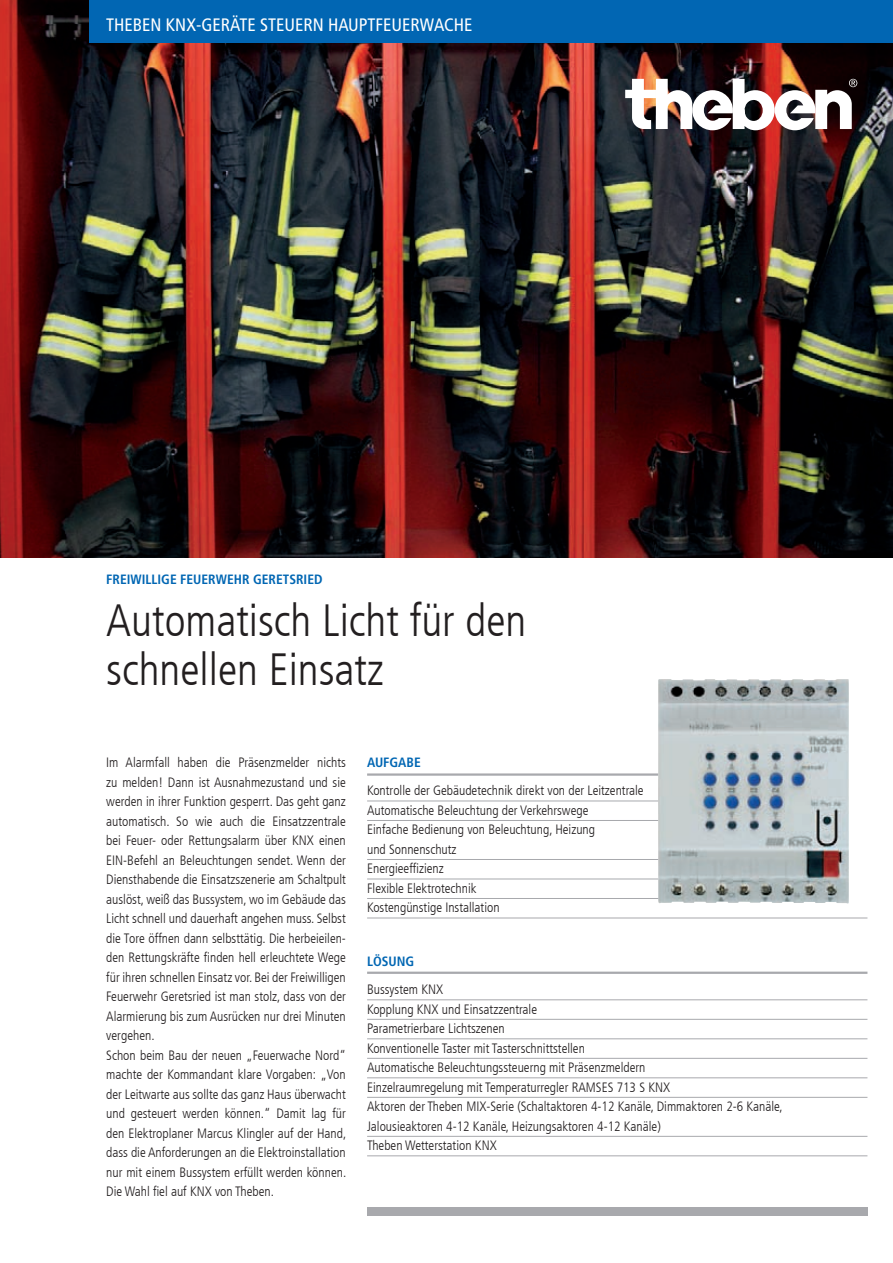
<style>
.page{position:relative;width:893px;height:1263px;background:#fff}
.page>*{position:absolute;margin:0;border:0;box-sizing:border-box;transform-origin:0 0}
.t1{font:300 condensed 45px/49.5px "Frutiger LT Com";color:#231f20}
.t2{font:condensed 18px "Frutiger LT Com";color:#fff}
.t3{font:300 condensed 13.5px/19.5px "Frutiger LT Com";color:#231f20}
.t4{font:700 condensed 13.5px "Frutiger LT Com";color:#0166b3}
.s1{font-weight:700;color:#0166b3}
</style>
<div class="page">
<img style="left:0;top:0;width:893px;height:557px">
<div style="left:89px;top:0;width:804px;height:43px;background:#0166b3"></div>
<hr style="left:367px;top:773px;width:500px;height:3px;background:#a8a9ad">
<hr style="left:367px;top:801px;width:500px;height:1px;background:#a8a9ad">
<hr style="left:367px;top:820px;width:500px;height:1px;background:#a8a9ad">
<hr style="left:367px;top:859px;width:500px;height:1px;background:#a8a9ad">
<hr style="left:367px;top:879px;width:500px;height:1px;background:#a8a9ad">
<hr style="left:367px;top:898px;width:500px;height:1px;background:#a8a9ad">
<hr style="left:367px;top:918px;width:500px;height:1px;background:#a8a9ad">
<hr style="left:367px;top:972px;width:500px;height:2px;background:#a8a9ad">
<hr style="left:367px;top:999px;width:500px;height:1px;background:#a8a9ad">
<hr style="left:367px;top:1019px;width:500px;height:1px;background:#a8a9ad">
<hr style="left:367px;top:1038px;width:500px;height:1px;background:#a8a9ad">
<hr style="left:367px;top:1058px;width:500px;height:1px;background:#a8a9ad">
<hr style="left:367px;top:1077px;width:500px;height:1px;background:#a8a9ad">
<hr style="left:367px;top:1097px;width:500px;height:1px;background:#a8a9ad">
<hr style="left:367px;top:1136px;width:500px;height:1px;background:#a8a9ad">
<hr style="left:367px;top:1155px;width:500px;height:1px;background:#a8a9ad">
<div style="left:367px;top:1208px;width:500px;height:8px;background:#a8a9ad"></div>
<div style="left:846px;top:748px;width:47px;height:165px;background:#fff"></div>
<img style="left:658px;top:679px;width:191px;height:224px">
<svg style="left:625px;top:79px;width:232px;height:51px"></svg>
<p class="t2" style="left:106px;top:14px;width:368px">THEBEN KNX-GERÄTE STEUERN HAUPTFEUERWACHE</p>
<p class="t4" style="left:106px;top:571px;width:218px">FREIWILLIGE FEUERWEHR GERETSRIED</p>
<p class="t1" style="left:106px;top:596px;width:422px">Automatisch Licht für den schnellen Einsatz</p>
<p class="t3" style="left:106px;top:753px;width:242px">Im Alarmfall haben die Präsenzmelder nichts zu melden! Dann ist Ausnahmezustand und sie werden in ihrer Funktion gesperrt. Das geht ganz automatisch. So wie auch die Einsatzzentrale bei Feuer- oder Rettungsalarm über KNX einen EIN-Befehl an Beleuchtungen sendet. Wenn der Diensthabende die Einsatzszenerie am Schaltpult auslöst, weiß das Bussystem, wo im Gebäude das Licht schnell und dauerhaft angehen muss. Selbst die Tore öffnen dann selbsttätig. Die herbeieilen&shy;den Rettungskräfte finden hell erleuchtete Wege für ihren schnellen Einsatz vor. Bei der Freiwilligen Feuerwehr Geretsried ist man stolz, dass von der Alarmierung bis zum Ausrücken nur drei Minuten vergehen.<br>Schon beim Bau der neuen „Feuerwache Nord“ machte der Kommandant klare Vorgaben: „Von der Leitwarte aus sollte das ganz Haus überwacht und gesteuert werden können.“ Damit lag für den Elektroplaner Marcus Klingler auf der Hand, dass die Anforderungen an die Elektroinstallation nur mit einem Bussystem erfüllt werden können.<br>Die Wahl fiel auf KNX von Theben.</p>
<p class="t3" style="left:367px;top:748px;width:278px;line-height:28px"><span class="s1">AUFGABE<br></span>Kontrolle der Gebäudetechnik direkt von der Leitzentrale</p>
<p class="t3" style="left:367px;top:800px;width:229px">Automatische Beleuchtung der Verkehrswege<br>Einfache Bedienung von Beleuchtung, Heizung und Sonnenschutz<br>Energieeffizienz<br>Flexible Elektrotechnik<br>Kostengünstige Installation</p>
<p class="t3" style="left:367px;top:947px;width:78px;line-height:28px"><span class="s1">LÖSUNG<br></span>Bussystem KNX</p>
<p class="t3" style="left:367px;top:999px;width:417px">Kopplung KNX und Einsatzzentrale<br>Parametrierbare Lichtszenen<br>Konventionelle Taster mit Tasterschnittstellen<br>Automatische Beleuchtungssteuerng mit Präsenzmeldern<br>Einzelraumregelung mit Temperaturregler RAMSES 713 S KNX<br>Aktoren der Theben MIX-Serie (Schaltaktoren 4-12 Kanäle, Dimmaktoren 2-6 Kanäle, Jalousieaktoren 4-12 Kanäle, Heizungsaktoren 4-12 Kanäle)<br>Theben Wetterstation KNX</p>
</div>
